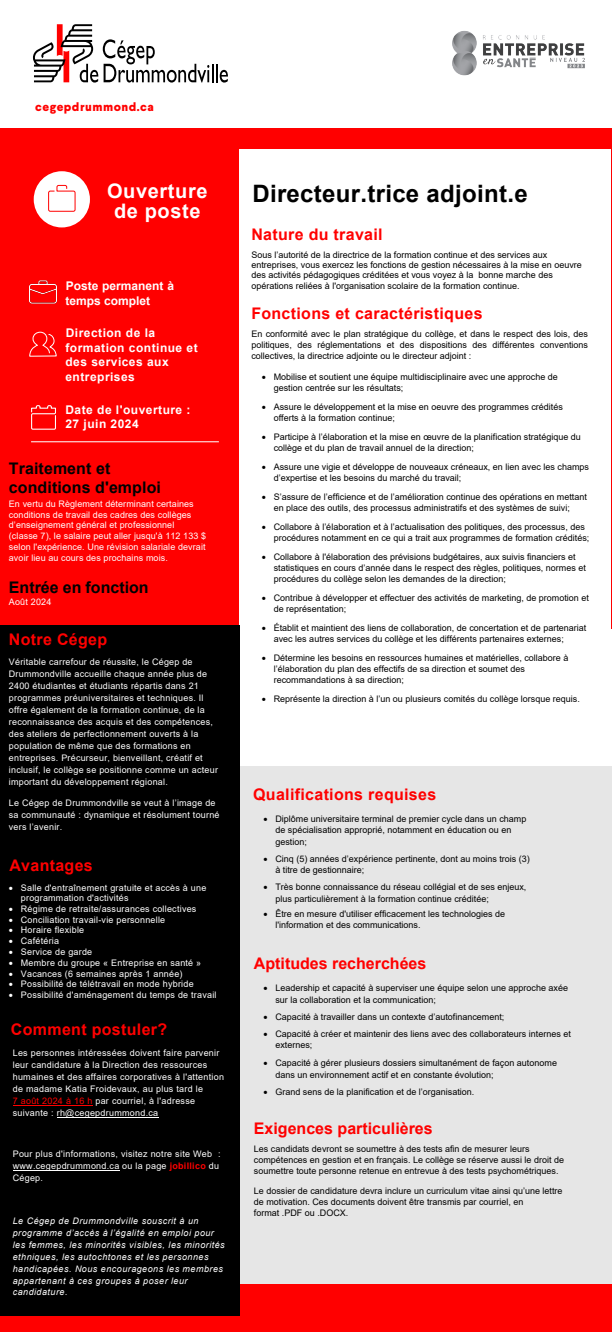
<style>
.page{position:relative;width:612px;height:1332px;background:#fff}
.page>*{position:absolute;margin:0;border:0;box-sizing:border-box;transform-origin:0 0}
.t1{font:700 24px "Arial";letter-spacing:.015em;color:#000}
.t2{font:700 20px/20px "Arial";letter-spacing:.03em;color:#fff;text-align:center}
.t3{font:700 16px "Arial";letter-spacing:.02em;color:#f00}
.t4{font:700 16px/19.2px "Arial";letter-spacing:.005em;color:#000}
.t5{font:700 16px "Arial";color:#f00}
.t6{font:700 12px/14.4px "Arial";letter-spacing:.04em;color:#fff}
.t7{font:700 12px/14.4px "Arial";color:#fff}
.t8{font:800 12px "Larsseit";letter-spacing:.04em;color:#f00}
.t9{font:9px/11.1px "Arial";color:#000}
.t10{font:9px/12px "Arial";letter-spacing:.025em;color:#fff}
.t11{font:italic 9px/11.9px "Arial";letter-spacing:.055em;color:#fff}
.s1{color:#f00}
.s2{font-weight:700;color:#f00}
</style>
<div class="page">
<div style="left:0;top:1283px;width:612px;height:49px;background:#f00"></div>
<div style="left:0;top:129px;width:612px;height:500px;background:#f00"></div>
<div style="left:240px;top:150px;width:371px;height:813px;background:#fff"></div>
<div style="left:240px;top:766px;width:372px;height:517px;background:#e6e6e6"></div>
<div style="left:0;top:625px;width:239px;height:691px;background:#000"></div>
<svg style="left:33px;top:24px;width:195px;height:59px"></svg>
<svg style="left:29px;top:331px;width:28px;height:26px"></svg>
<svg style="left:31px;top:405px;width:25px;height:25px"></svg>
<div style="left:34px;top:171px;width:56px;height:56px;background:#fff;border-radius:50%"></div>
<svg style="left:48px;top:184px;width:28px;height:28px"></svg>
<hr style="left:31px;top:441px;width:188px;height:1px;background:#fff">
<hr style="left:13px;top:1170px;width:106px;height:1px;background:#fff">
<hr style="left:57px;top:1117px;width:101px;height:1px;background:#fff">
<hr style="left:13px;top:1105px;width:79px;height:1px;background:#f00">
<img style="left:29px;top:280px;width:28px;height:24px">
<img style="left:453px;top:31px;width:132px;height:45px">
<p class="t8" style="left:35px;top:99px;width:120px">cegepdrummond.ca</p>
<p class="t2" style="left:107px;top:181px;width:102px">Ouverture de poste</p>
<p class="t7" style="left:65px;top:279px;width:110px">Poste permanent à temps complet</p>
<p class="t6" style="left:65px;top:326px;width:134px">Direction de la formation continue et des services aux entreprises</p>
<p class="t6" style="left:65px;top:403px;width:127px">Date de l'ouverture :<br>27 juin 2024</p>
<p class="t4" style="left:9px;top:459px;width:154px">Traitement et conditions d'emploi</p>
<p class="t10" style="left:9px;top:498px;width:199px;line-height:10.9px">En vertu du Règlement déterminant certaines conditions de travail des cadres des collèges d’enseignement général et professionnel<br>(classe 7), le salaire peut aller jusqu'à 112 133 $ selon l'expérience. Une révision salariale devrait avoir lieu au cours des prochains mois.</p>
<p class="t4" style="left:9px;top:578px;width:141px">Entrée en fonction</p>
<p class="t10" style="left:9px;top:596px;width:44px">Août 2024</p>
<h3 class="t3" style="left:9px;top:628px;width:100px">Notre Cégep</h3>
<p class="t10" style="left:9px;top:656px;width:211px">Véritable carrefour de réussite, le Cégep de Drummondville accueille chaque année plus de 2400 étudiantes et étudiants répartis dans 21 programmes préuniversitaires et techniques. Il offre également de la formation continue, de la reconnaissance des acquis et des compétences, des ateliers de perfectionnement ouverts à la population de même que des formations en entreprises. Précurseur, bienveillant, créatif et inclusif, le collège se positionne comme un acteur important du développement régional.</p>
<p class="t10" style="left:9px;top:797px;width:212px">Le Cégep de Drummondville se veut à l’image de sa communauté : dynamique et résolument tourné vers l’avenir.</p>
<h3 class="t3" style="left:9px;top:854px;width:85px">Avantages</h3>
<p class="t10" style="left:21px;top:883px;width:187px;line-height:10px;text-indent:-12px">• Salle d'entraînement gratuite et accès à une programmation d'activités</p>
<p class="t10" style="left:9px;top:903px;width:189px">• Régime de retraite/assurances collectives</p>
<p class="t10" style="left:9px;top:913px;width:158px">• Conciliation travail-vie personnelle</p>
<p class="t10" style="left:9px;top:924px;width:77px">• Horaire flexible</p>
<p class="t10" style="left:9px;top:935px;width:52px">• Cafétéria</p>
<p class="t10" style="left:9px;top:946px;width:85px">• Service de garde</p>
<p class="t10" style="left:9px;top:957px;width:194px">• Membre du groupe « Entreprise en santé »</p>
<p class="t10" style="left:9px;top:967px;width:175px">• Vacances (6 semaines après 1 année)</p>
<p class="t10" style="left:9px;top:978px;width:186px">• Possibilité de télétravail en mode hybride</p>
<p class="t10" style="left:9px;top:989px;width:209px">• Possibilité d'aménagement du temps de travail</p>
<h3 class="t3" style="left:11px;top:1018px;width:158px">Comment postuler?</h3>
<p class="t10" style="left:13px;top:1047px;width:213px">Les personnes intéressées doivent faire parvenir leur candidature à la Direction des ressources humaines et des affaires corporatives à l'attention de madame Katia Froidevaux, au plus tard le<br><span class="s1">7 août 2024 à 16 h</span> par courriel, à l'adresse suivante : rh@cegepdrummond.ca</p>
<p class="t10" style="left:13px;top:1148px;width:209px">Pour plus d'informations, visitez notre site Web : www.cegepdrummond.ca ou la page <span class="s2">jobillico</span> du<br>Cégep.</p>
<p class="t11" style="left:13px;top:1215px;width:214px">Le Cégep de Drummondville souscrit à un programme d’accès à l’égalité en emploi pour les femmes, les minorités visibles, les minorités ethniques, les autochtones et les personnes handicapées. Nous encourageons les membres appartenant à ces groupes à poser leur candidature.</p>
<p class="t1" style="left:252px;top:177px;width:277px">Directeur.trice adjoint.e</p>
<p class="t3" style="left:251px;top:223px;width:133px">Nature du travail</p>
<p class="t9" style="left:251px;top:250px;width:332px;line-height:10.1px">Sous l’autorité de la directrice de la formation continue et des services aux entreprises, vous exercez les fonctions de gestion nécessaires à la mise en oeuvre des activités pédagogiques créditées et vous voyez à la bonne marche des opérations reliées à l'organisation scolaire de la formation continue.</p>
<p class="t3" style="left:251px;top:302px;width:233px">Fonctions et caractéristiques</p>
<p class="t9" style="left:251px;top:329px;width:338px;text-align:justify">En conformité avec le plan stratégique du collège, et dans le respect des lois, des politiques, des réglementations et des dispositions des différentes conventions collectives, la directrice adjointe ou le directeur adjoint :</p>
<p class="t9" style="left:274px;top:371px;width:286px;text-indent:-12px">• Mobilise et soutient une équipe multidisciplinaire avec une approche de gestion centrée sur les résultats;</p>
<p class="t9" style="left:274px;top:401px;width:291px;text-indent:-12px">• Assure le développement et la mise en oeuvre des programmes crédités offerts à la formation continue;</p>
<p class="t9" style="left:274px;top:431px;width:309px;text-indent:-12px">• Participe à l’élaboration et la mise en œuvre de la planification stratégique du collège et du plan de travail annuel de la direction;</p>
<p class="t9" style="left:274px;top:461px;width:317px;text-indent:-12px">• Assure une vigie et développe de nouveaux créneaux, en lien avec les champs d’expertise et les besoins du marché du travail;</p>
<p class="t9" style="left:262px;top:491px;width:327px;text-align:center">• S’assure de l’efficience et de l’amélioration continue des opérations en mettant en place des outils, des processus administratifs et des systèmes de suivi;</p>
<p class="t9" style="left:274px;top:521px;width:317px;text-indent:-12px">• Collabore à l’élaboration et à l’actualisation des politiques, des processus, des procédures notamment en ce qui a trait aux programmes de formation crédités;</p>
<p class="t9" style="left:274px;top:551px;width:314px;text-indent:-12px">• Collabore à l'élaboration des prévisions budgétaires, aux suivis financiers et statistiques en cours d’année dans le respect des règles, politiques, normes et procédures du collège selon les demandes de la direction;</p>
<p class="t9" style="left:274px;top:592px;width:317px;text-indent:-12px">• Contribue à développer et effectuer des activités de marketing, de promotion et de représentation;</p>
<p class="t9" style="left:274px;top:622px;width:314px;text-indent:-12px">• Établit et maintient des liens de collaboration, de concertation et de partenariat avec les autres services du collège et les différents partenaires externes;</p>
<p class="t9" style="left:274px;top:652px;width:296px;text-indent:-12px">• Détermine les besoins en ressources humaines et matérielles, collabore à l’élaboration du plan des effectifs de sa direction et soumet des recommandations à sa direction;</p>
<p class="t9" style="left:262px;top:693px;width:320px">• Représente la direction à l’un ou plusieurs comités du collège lorsque requis.</p>
<p class="t3" style="left:253px;top:783px;width:185px">Qualifications requises</p>
<p class="t9" style="left:275px;top:813px;width:253px;line-height:11.6px;text-indent:-12px">• Diplôme universitaire terminal de premier cycle dans un champ de spécialisation approprié, notamment en éducation ou en gestion;</p>
<p class="t9" style="left:275px;top:854px;width:256px;line-height:10.8px;text-indent:-12px">• Cinq (5) années d’expérience pertinente, dont au moins trois (3) à titre de gestionnaire;</p>
<p class="t9" style="left:275px;top:881px;width:253px;line-height:11.9px;text-indent:-12px">• Très bonne connaissance du réseau collégial et de ses enjeux, plus particulièrement à la formation continue créditée;</p>
<p class="t9" style="left:275px;top:909px;width:231px;text-indent:-12px">• Être en mesure d'utiliser efficacement les technologies de l'information et des communications.</p>
<p class="t5" style="left:254px;top:952px;width:174px">Aptitudes recherchées</p>
<p class="t9" style="left:275px;top:981px;width:294px;line-height:12px;text-indent:-12px">• Leadership et capacité à superviser une équipe selon une approche axée sur la collaboration et la communication;</p>
<p class="t9" style="left:263px;top:1011px;width:243px">• Capacité à travailler dans un contexte d’autofinancement;</p>
<p class="t9" style="left:275px;top:1028px;width:297px;line-height:11.7px;text-indent:-12px">• Capacité à créer et maintenir des liens avec des collaborateurs internes et externes;</p>
<p class="t9" style="left:275px;top:1057px;width:283px;line-height:12px;text-indent:-12px">• Capacité à gérer plusieurs dossiers simultanément de façon autonome dans un environnement actif et en constante évolution;</p>
<p class="t9" style="left:263px;top:1086px;width:213px">• Grand sens de la planification et de l’organisation.</p>
<p class="t5" style="left:254px;top:1117px;width:180px">Exigences particulières</p>
<p class="t9" style="left:254px;top:1143px;width:312px">Les candidats devront se soumettre à des tests afin de mesurer leurs compétences en gestion et en français. Le collège se réserve aussi le droit de soumettre toute personne retenue en entrevue à des tests psychométriques.</p>
<p class="t9" style="left:254px;top:1185px;width:310px">Le dossier de candidature devra inclure un curriculum vitae ainsi qu’une lettre de motivation. Ces documents doivent être transmis par courriel, en<br>format .PDF ou .DOCX.</p>
</div>
